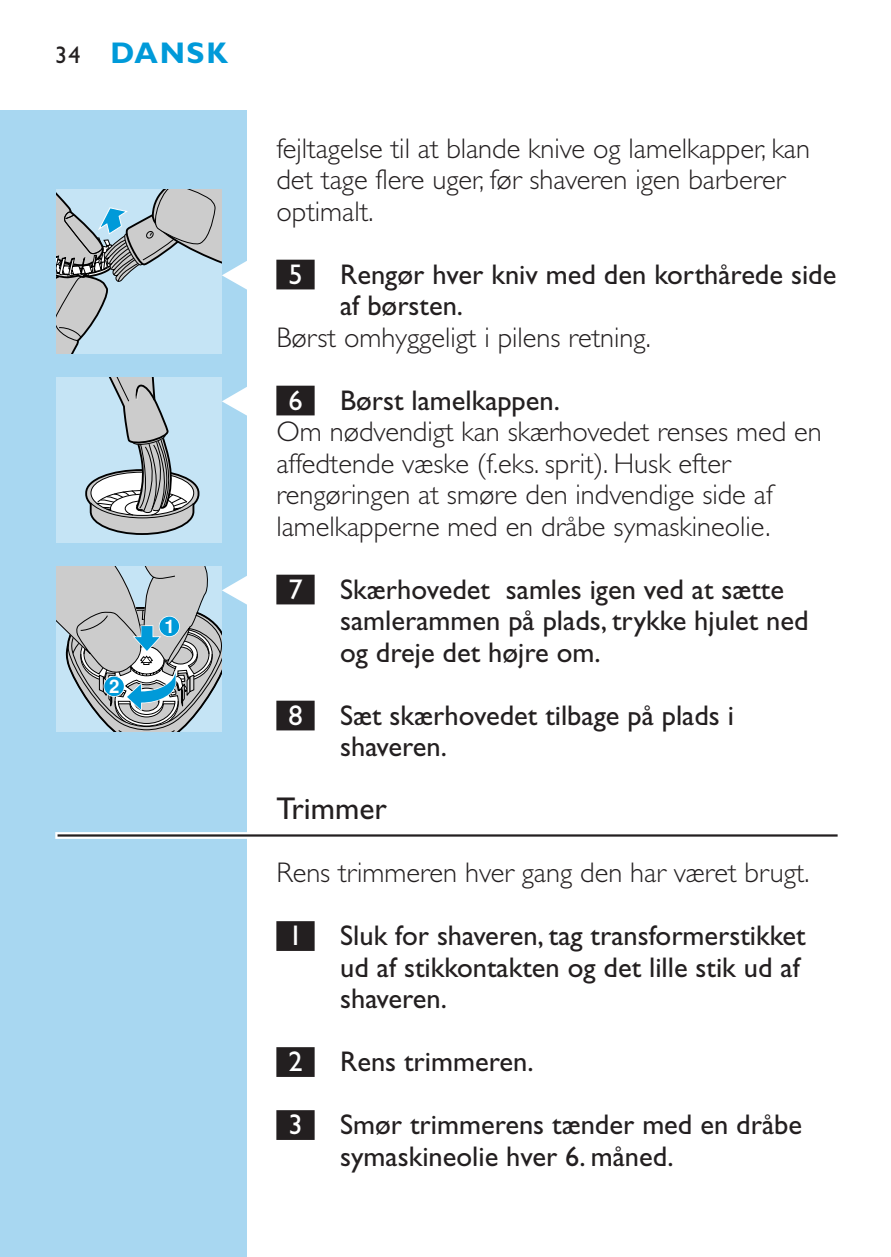
<style>
.page{position:relative;width:891px;height:1257px;background:#fff}
.page>*{position:absolute;margin:0;border:0;box-sizing:border-box;transform-origin:0 0}
.t1{font:54px "Philips Tape";color:#fff}
.t2{font:31.5px "Gill Sans";color:#231f20}
.t3{font:700 30px "Gill Sans";letter-spacing:.055em;color:#009ad9}
.t4{font:28.5px/31.5px "Gill Sans";color:#231f20}
.t5{font:300 28.5px/31.5px "Gill Sans";color:#231f20}
.t6{font:28.5px "Gill Sans";color:#fff}
.t7{font:700 18.6px "Helvetica";color:#fff}
.s1{font-weight:400;font-size:24px;color:#231f20}
.s2{font-family:"Gill Sans";font-size:28.5px}
</style>
<div class="page">
<div style="left:0;top:110px;width:247px;height:1147px;background:#a8d7f1"></div>
<div style="left:276px;top:260px;width:39px;height:29px;background:#231f20"></div>
<div style="left:276px;top:386px;width:39px;height:29px;background:#231f20"></div>
<div style="left:276px;top:575px;width:39px;height:29px;background:#231f20"></div>
<div style="left:276px;top:701px;width:39px;height:29px;background:#231f20"></div>
<div style="left:55px;top:832px;width:783px;height:7px;background:#fff"></div>
<hr style="left:58px;top:834px;width:780px;height:3px;background:#231f20">
<div style="left:276px;top:921px;width:39px;height:30px;background:#231f20"></div>
<div style="left:276px;top:1047px;width:39px;height:30px;background:#231f20"></div>
<div style="left:276px;top:1110px;width:39px;height:30px;background:#231f20"></div>
<svg style="left:56px;top:189px;width:165px;height:165px;background:#b6c8d2"></svg>
<div style="left:56px;top:378px;width:165px;height:165px;background:#c5e4f5"></div>
<svg style="left:85px;top:378px;width:115px;height:157px"></svg>
<svg style="left:56px;top:566px;width:165px;height:166px;background:#aebcc3"></svg>
<p class="t3" style="left:55px;top:43px;width:174px"><span class="s1">34</span> DANSK</p>
<p class="t7" style="left:109px;top:679px;width:12px">2</p>
<p class="t7" style="left:164px;top:619px;width:12px">1</p>
<p class="t5" style="left:276px;top:135px;width:535px">fejltagelse til at blande knive og lamelkapper, kan det tage flere uger, før shaveren igen barberer optimalt.</p>
<h1 class="t1" style="left:217px;top:239px;width:87px">C <span class="s2">5</span></h1>
<p class="t4" style="left:340px;top:261px;width:498px">Rengør hver kniv med den korthårede side af børsten.</p>
<p class="t5" style="left:276px;top:324px;width:376px">Børst omhyggeligt i pilens retning.</p>
<h1 class="t1" style="left:217px;top:365px;width:87px">C <span class="s2">6</span></h1>
<p class="t4" style="left:340px;top:387px;width:221px">Børst lamelkappen.</p>
<p class="t5" style="left:276px;top:419px;width:547px">Om nødvendigt kan skærhovedet renses med en affedtende væske (f.eks. sprit). Husk efter rengøringen at smøre den indvendige side af lamelkapperne med en dråbe symaskineolie.</p>
<h1 class="t1" style="left:217px;top:554px;width:87px">C <span class="s2">7</span></h1>
<p class="t4" style="left:340px;top:576px;width:470px">Skærhovedet samles igen ved at sætte samlerammen på plads, trykke hjulet ned og dreje det højre om.</p>
<p class="t6" style="left:288px;top:705px;width:16px">8</p>
<p class="t4" style="left:340px;top:702px;width:395px">Sæt skærhovedet tilbage på plads i shaveren.</p>
<p class="t2" style="left:276px;top:798px;width:112px">Trimmer</p>
<p class="t5" style="left:276px;top:860px;width:535px">Rens trimmeren hver gang den har været brugt.</p>
<p class="t6" style="left:288px;top:926px;width:16px">1</p>
<p class="t4" style="left:340px;top:923px;width:467px">Sluk for shaveren, tag transformerstikket ud af stikkontakten og det lille stik ud af shaveren.</p>
<p class="t6" style="left:288px;top:1052px;width:16px">2</p>
<p class="t4" style="left:340px;top:1049px;width:195px">Rens trimmeren.</p>
<p class="t6" style="left:288px;top:1115px;width:16px">3</p>
<p class="t4" style="left:340px;top:1112px;width:463px">Smør trimmerens tænder med en dråbe symaskineolie hver 6. måned.</p>
</div>
